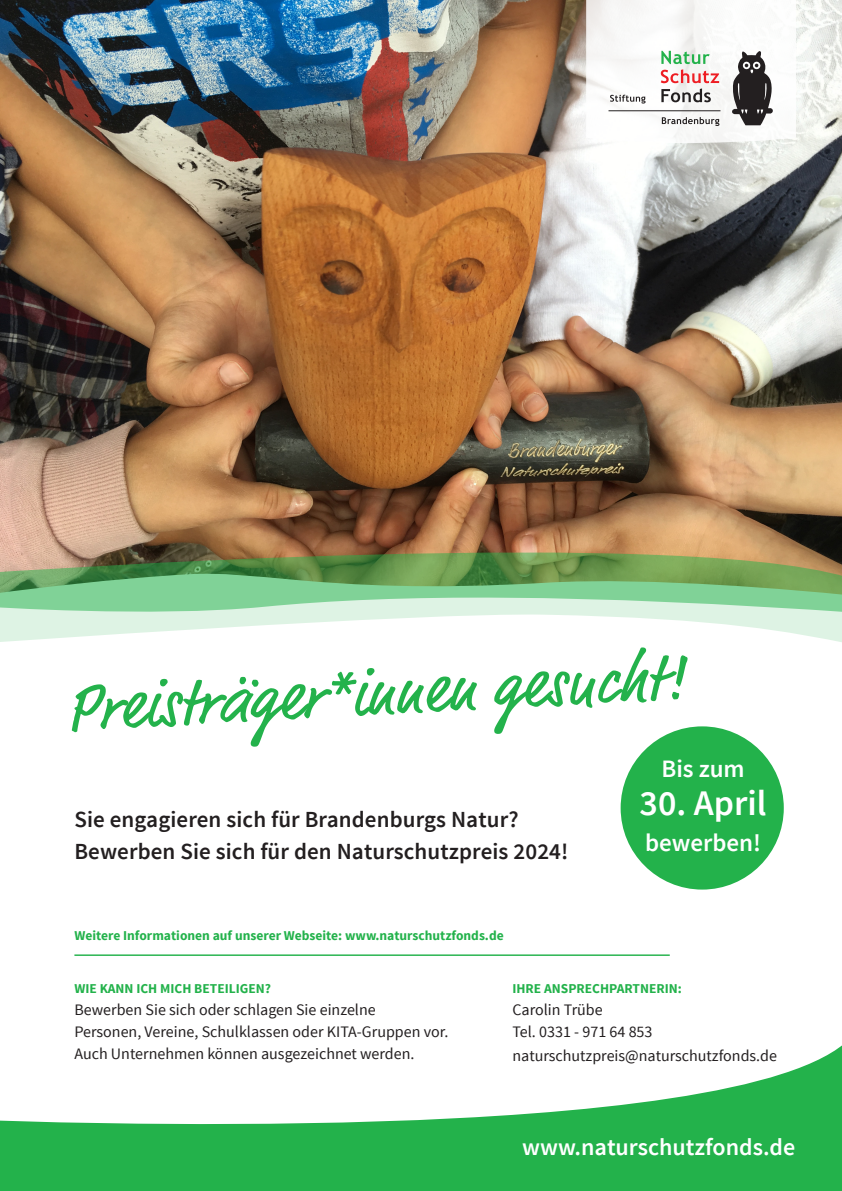
<style>
.page{position:relative;width:842px;height:1191px;background:#fff}
.page>*{position:absolute;margin:0;border:0;box-sizing:border-box;transform-origin:0 0}
.t1{font:66px "Market";color:#23b24b}
.t2{font:600 35.9px "Source Sans Pro";color:#fff}
.t3{font:600 25px "Source Sans Pro";color:#fff}
.t4{font:600 24px "Source Sans Pro";color:#fff}
.t5{font:600 23px "Source Sans Pro";letter-spacing:.005em;color:#231f20}
.t6{font:16px/23.2px "Source Sans Pro";color:#231f20}
.t7{font:700 13.5px "Source Sans Pro";color:#23b24b}
</style>
<div class="page">
<svg style="left:0;top:1045px;width:842px;height:146px;fill:#23b24b"></svg>
<svg style="left:0;top:614px;width:842px;height:28px"></svg>
<img style="left:0;top:0;width:842px;height:551px">
<svg style="left:0;top:551px;width:842px;height:63px;background:#87b47e"></svg>
<hr style="left:74px;top:954px;width:596px;height:2px;background:#23b24b">
<div style="left:621px;top:726px;width:163px;height:163px;background:#23b24b;border-radius:50%"></div>
<svg style="left:586px;top:0;width:210px;height:144px"></svg>
<p class="t1" style="left:64px;top:670px;width:622px;rotate:-3deg">Preisträger*innen gesucht!</p>
<p class="t5" style="left:74px;top:804px;width:446px">Sie engagieren sich für Brandenburgs Natur?</p>
<p class="t5" style="left:74px;top:836px;width:495px">Bewerben Sie sich für den Naturschutzpreis 2024!</p>
<p class="t7" style="left:74px;top:927px;width:431px">Weitere Informationen auf unserer Webseite: www.naturschutzfonds.de</p>
<p class="t3" style="left:661px;top:753px;width:85px">Bis zum</p>
<p class="t2" style="left:639px;top:780px;width:129px">30. April</p>
<p class="t3" style="left:645px;top:827px;width:117px">bewerben!</p>
<p class="t7" style="left:74px;top:980px;width:198px">WIE KANN ICH MICH BETEILIGEN?</p>
<p class="t6" style="left:74px;top:998px;width:303px">Bewerben Sie sich oder schlagen Sie einzelne</p>
<p class="t6" style="left:74px;top:1020px;width:376px">Personen, Vereine, Schulklassen oder KITA-Gruppen vor.</p>
<p class="t6" style="left:74px;top:1042px;width:342px">Auch Unternehmen können ausgezeichnet werden.</p>
<p class="t7" style="left:512px;top:980px;width:171px">IHRE ANSPRECHPARTNERIN:</p>
<p class="t6" style="left:512px;top:998px;width:92px">Carolin Trübe</p>
<p class="t6" style="left:512px;top:1020px;width:266px">Tel. 0331 - 971 64 853 naturschutzpreis@naturschutzfonds.de</p>
<p class="t4" style="left:522px;top:1132px;width:275px">www.naturschutzfonds.de</p>
</div>
